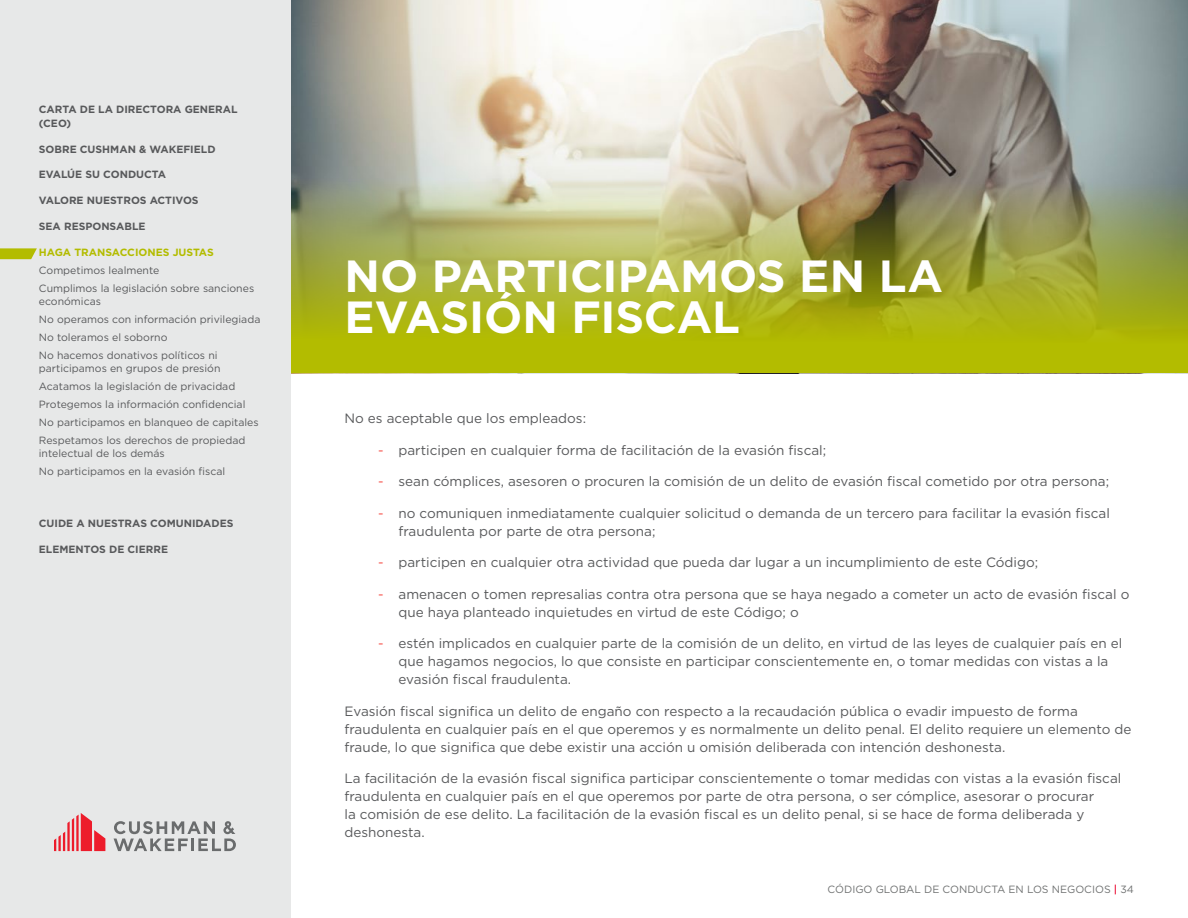
<style>
.page{position:relative;width:1188px;height:918px;background:#fff}
.page>*{position:absolute;margin:0;border:0;box-sizing:border-box;transform-origin:0 0}
.t1{font:700 45px/40.5px "Gotham";letter-spacing:-.005em;color:#fff}
.t2{font:13.5px/18px "Gotham";color:#58595b}
.t3{font:10.5px/17.9px "Gotham";color:#58595b}
.t4{font:700 10.5px/13.5px "Gotham";color:#58595b}
.t5{font:10.5px "Gotham";color:#6f7171}
.t6{font:700 10.5px "Gotham";color:#b3bc00}
.s1{color:#f6564f}
.s2{font-weight:500;color:#ea002a}
</style>
<div class="page">
<img style="left:291px;top:0;width:897px;height:373px">
<div style="left:0;top:0;width:291px;height:918px;background:#e7e8e8"></div>
<svg style="left:0;top:248px;width:37px;height:11px"></svg>
<svg style="left:54px;top:813px;width:51px;height:38px"></svg>
<svg style="left:114px;top:821px;width:122px;height:30px"></svg>
<p class="t4" style="left:39px;top:103px;width:200px">CARTA DE LA DIRECTORA GENERAL (CEO)</p>
<p class="t4" style="left:39px;top:142px;width:178px">SOBRE CUSHMAN &amp; WAKEFIELD</p>
<p class="t4" style="left:39px;top:168px;width:129px">EVALÚE SU CONDUCTA</p>
<p class="t4" style="left:39px;top:194px;width:161px">VALORE NUESTROS ACTIVOS</p>
<p class="t4" style="left:39px;top:220px;width:108px">SEA RESPONSABLE</p>
<p class="t6" style="left:39px;top:246px;width:176px">HAGA TRANSACCIONES JUSTAS</p>
<p class="t3" style="left:39px;top:261px;width:217px">Competimos lealmente<br>Cumplimos la legislación sobre sanciones</p>
<p class="t3" style="left:39px;top:293px;width:223px">económicas<br>No operamos con información privilegiada<br>No toleramos el soborno<br>No hacemos donativos políticos ni</p>
<p class="t3" style="left:39px;top:359px;width:221px">participamos en grupos de presión Acatamos la legislación de privacidad Protegemos la información confdencial No participamos en blanqueo de capitales Respetamos los derechos de propiedad</p>
<p class="t3" style="left:39px;top:444px;width:188px">intelectual de los demás<br>No participamos en la evasión fiscal</p>
<p class="t4" style="left:39px;top:516px;width:196px">CUIDE A NUESTRAS COMUNIDADES</p>
<p class="t4" style="left:39px;top:542px;width:131px">ELEMENTOS DE CIERRE</p>
<h1 class="t1" style="left:345px;top:256px;width:600px">NO PARTICIPAMOS EN LA<br>EVASIÓN FISCAL</h1>
<p class="t2" style="left:345px;top:409px;width:243px">No es aceptable que los empleados:</p>
<p class="t2" style="left:378px;top:440px;width:449px"><span class="s1">-</span> participen en cualquier forma de facilitación de la evasión fiscal;</p>
<p class="t2" style="left:378px;top:472px;width:732px"><span class="s1">-</span> sean cómplices, asesoren o procuren la comisión de un delito de evasión fiscal cometido por otra persona;</p>
<p class="t2" style="left:399px;top:503px;width:713px;text-indent:-20px"><span class="s1">-</span> no comuniquen inmediatamente cualquier solicitud o demanda de un tercero para facilitar la evasión fiscal fraudulenta por parte de otra persona;</p>
<p class="t2" style="left:378px;top:553px;width:662px"><span class="s1">-</span> participen en cualquier otra actividad que pueda dar lugar a un incumplimiento de este Código;</p>
<p class="t2" style="left:399px;top:584px;width:732px;text-indent:-20px"><span class="s1">-</span> amenacen o tomen represalias contra otra persona que se haya negado a cometer un acto de evasión fiscal o que haya planteado inquietudes en virtud de este Código; o</p>
<p class="t2" style="left:399px;top:634px;width:725px;text-indent:-20px"><span class="s1">-</span> estén implicados en cualquier parte de la comisión de un delito, en virtud de las leyes de cualquier país en el que hagamos negocios, lo que consiste en participar conscientemente en, o tomar medidas con vistas a la evasión fiscal fraudulenta.</p>
<p class="t2" style="left:345px;top:701px;width:789px">Evasión fiscal significa un delito de engaño con respecto a la recaudación pública o evadir impuesto de forma fraudulenta en cualquier país en el que operemos y es normalmente un delito penal. El delito requiere un elemento de fraude, lo que significa que debe existir una acción u omisión deliberada con intención deshonesta.</p>
<p class="t2" style="left:345px;top:769px;width:778px">La facilitación de la evasión fiscal significa participar conscientemente o tomar medidas con vistas a la evasión fiscal fraudulenta en cualquier país en el que operemos por parte de otra persona, o ser cómplice, asesorar o procurar<br>la comisión de ese delito. La facilitación de la evasión fiscal es un delito penal, si se hace de forma deliberada y deshonesta.</p>
<p class="t5" style="left:828px;top:882px;width:308px">CÓDIGO GLOBAL DE CONDUCTA EN LOS NEGOCIOS <span class="s2">|</span> 34</p>
</div>
